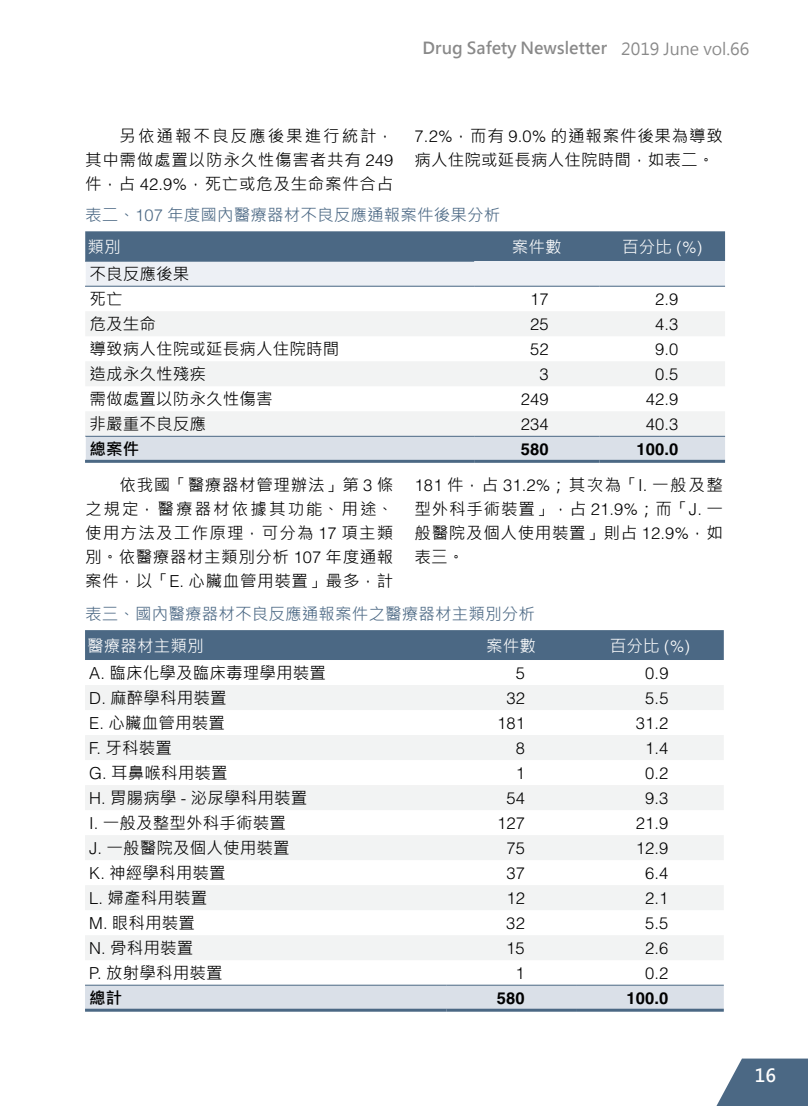
<style>
.page{position:relative;width:808px;height:1106px;background:#fff}
.page>*{position:absolute;margin:0;border:0;box-sizing:border-box;transform-origin:0 0}
.t1{font:700 18px "Microsoft Jheng Hei";color:#fff}
.t2{font:16.5px/24px "Microsoft Jheng Hei";letter-spacing:.01em;color:#000;text-align:justify}
.t3{font:300 16.5px "Helvetica";letter-spacing:.01em;color:#000}
.t4{font:16.5px/31.7px "Microsoft Jheng Hei";letter-spacing:.01em;color:#4b6884}
.t5{font:700 16.5px "Microsoft Jheng Hei";color:#898989}
.t6{font:16.5px "Microsoft Jheng Hei";letter-spacing:.01em;color:#fff}
.t7{font:700 16.5px "Helvetica";letter-spacing:.01em;color:#000}
.t8{font:700 16.5px "Microsoft Jheng Hei";color:#000}
.s1{font-weight:400}
.s2{font-family:"Helvetica";font-weight:300}
.s3{color:#fff}
</style>
<div class="page">
<svg style="left:716px;top:1058px;width:92px;height:48px;background:#667f96"></svg>
<svg style="left:85px;top:312px;width:640px;height:124px;fill:#f2f3f3"></svg>
<svg style="left:85px;top:436px;width:640px;height:24px;background:#d4dbe3"></svg>
<hr style="left:85px;top:460px;width:389px;height:3px;background:#4b6884">
<hr style="left:474px;top:460px;width:126px;height:3px;background:#4b6884">
<hr style="left:600px;top:460px;width:125px;height:3px;background:#4b6884">
<svg style="left:85px;top:231px;width:640px;height:55px;background:#94a5b6"></svg>
<hr style="left:85px;top:286px;width:389px;height:1px;background:#4b6884">
<hr style="left:474px;top:286px;width:126px;height:1px;background:#4b6884">
<hr style="left:600px;top:286px;width:125px;height:1px;background:#4b6884">
<hr style="left:85px;top:261px;width:389px;height:1px;background:#4b6884">
<div style="left:85px;top:630px;width:639px;height:30px;background:#4b6884"></div>
<svg style="left:85px;top:685px;width:639px;height:275px;fill:#f2f3f3"></svg>
<div style="left:85px;top:986px;width:639px;height:22px;background:#dae0e8"></div>
<hr style="left:85px;top:985px;width:361px;height:1px;background:#4b6884">
<hr style="left:446px;top:985px;width:130px;height:1px;background:#4b6884">
<hr style="left:576px;top:985px;width:148px;height:1px;background:#4b6884">
<hr style="left:85px;top:1008px;width:361px;height:3px;background:#4b6884">
<hr style="left:446px;top:1008px;width:130px;height:3px;background:#4b6884">
<hr style="left:576px;top:1008px;width:148px;height:3px;background:#4b6884">
<p class="t5" style="left:422px;top:38px;width:328px">Drug Safety Newsletter <span class="s1">2019 June vol.66</span></p>
<p class="t2" style="left:85px;top:124px;width:310px;text-indent:35px">另依通報不良反應後果進行統計，其中需做處置以防永久性傷害者共有 <span class="s2">249</span>件，占 <span class="s2">42.9%</span>，死亡或危及生命案件合占</p>
<p class="t2" style="left:415px;top:124px;width:310px"><span class="s2">7.2%</span>，而有 <span class="s2">9.0%</span> 的通報案件後果為導致病人住院或延長病人住院時間，如表二。</p>
<p class="t4" style="left:85px;top:199px;width:417px">表二、<span class="s2">107</span> 年度國內醫療器材不良反應通報案件後果分析<span class="s3">類別</span></p>
<p class="t6" style="left:512px;top:236px;width:51px">案件數</p>
<p class="t6" style="left:622px;top:236px;width:82px">百分比 <span class="s2">(%)</span></p>
<p class="t2" style="left:89px;top:261px;width:101px;line-height:25px">不良反應後果死亡</p>
<p class="t3" style="left:530px;top:289px;width:20px">17</p>
<p class="t3" style="left:655px;top:289px;width:25px">2.9</p>
<p class="t2" style="left:89px;top:312px;width:68px">危及生命</p>
<p class="t3" style="left:530px;top:314px;width:20px">25</p>
<p class="t3" style="left:655px;top:314px;width:25px">4.3</p>
<p class="t2" style="left:90px;top:337px;width:251px">導致病人住院或延長病人住院時間</p>
<p class="t3" style="left:530px;top:339px;width:20px">52</p>
<p class="t3" style="left:655px;top:339px;width:25px">9.0</p>
<p class="t2" style="left:90px;top:362px;width:118px">造成永久性殘疾</p>
<p class="t3" style="left:539px;top:364px;width:11px">3</p>
<p class="t3" style="left:655px;top:364px;width:25px">0.5</p>
<p class="t2" style="left:90px;top:387px;width:185px">需做處置以防永久性傷害</p>
<p class="t3" style="left:521px;top:389px;width:29px">249</p>
<p class="t3" style="left:646px;top:389px;width:34px">42.9</p>
<p class="t2" style="left:90px;top:412px;width:118px">非嚴重不良反應</p>
<p class="t3" style="left:521px;top:414px;width:29px">234</p>
<p class="t3" style="left:646px;top:414px;width:34px">40.3</p>
<p class="t8" style="left:90px;top:439px;width:51px">總案件</p>
<p class="t7" style="left:521px;top:439px;width:29px">580</p>
<p class="t7" style="left:636px;top:439px;width:43px">100.0</p>
<p class="t2" style="left:85px;top:473px;width:310px;text-indent:35px">依我國「醫療器材管理辦法」第 <span class="s2">3</span> 條之規定，醫療器材依據其功能、用途、使用方法及工作原理，可分為 <span class="s2">17</span> 項主類別。依醫療器材主類別分析 <span class="s2">107</span> 年度通報案件，以「<span class="s2">E.</span> 心臟血管用裝置」最多，計</p>
<p class="t2" style="left:415px;top:473px;width:310px"><span class="s2">181</span> 件，占 <span class="s2">31.2%</span>；其次為「<span class="s2">I.</span> 一般及整型外科手術裝置」，占 <span class="s2">21.9%</span>；而「<span class="s2">J.</span> 一般醫院及個人使用裝置」則占 <span class="s2">12.9%</span>，如表三。</p>
<p class="t4" style="left:85px;top:598px;width:451px">表三、國內醫療器材不良反應通報案件之醫療器材主類別分析</p>
<p class="t6" style="left:87px;top:635px;width:118px">醫療器材主類別</p>
<p class="t6" style="left:486px;top:635px;width:51px">案件數</p>
<p class="t6" style="left:610px;top:635px;width:82px">百分比 <span class="s2">(%)</span></p>
<p class="t2" style="left:89px;top:661px;width:238px"><span class="s2">A.</span> 臨床化學及臨床毒理學用裝置</p>
<p class="t3" style="left:516px;top:663px;width:11px">5</p>
<p class="t3" style="left:645px;top:663px;width:25px">0.9</p>
<p class="t2" style="left:89px;top:686px;width:139px"><span class="s2">D.</span> 麻醉學科用裝置</p>
<p class="t3" style="left:506px;top:688px;width:20px">32</p>
<p class="t3" style="left:645px;top:688px;width:25px">5.5</p>
<p class="t2" style="left:89px;top:711px;width:137px"><span class="s2">E.</span> 心臟血管用裝置</p>
<p class="t3" style="left:497px;top:712px;width:29px">181</p>
<p class="t3" style="left:636px;top:712px;width:34px">31.2</p>
<p class="t2" style="left:89px;top:736px;width:84px"><span class="s2">F.</span> 牙科裝置</p>
<p class="t3" style="left:516px;top:737px;width:11px">8</p>
<p class="t3" style="left:645px;top:737px;width:25px">1.4</p>
<p class="t2" style="left:89px;top:761px;width:140px"><span class="s2">G.</span> 耳鼻喉科用裝置</p>
<p class="t3" style="left:516px;top:762px;width:11px">1</p>
<p class="t3" style="left:645px;top:762px;width:25px">0.2</p>
<p class="t2" style="left:89px;top:786px;width:220px"><span class="s2">H.</span> 胃腸病學 <span class="s2">-</span> 泌尿學科用裝置</p>
<p class="t3" style="left:506px;top:787px;width:20px">54</p>
<p class="t3" style="left:645px;top:787px;width:25px">9.3</p>
<p class="t2" style="left:89px;top:811px;width:198px"><span class="s2">I.</span> 一般及整型外科手術裝置</p>
<p class="t3" style="left:497px;top:812px;width:29px">127</p>
<p class="t3" style="left:636px;top:812px;width:34px">21.9</p>
<p class="t2" style="left:89px;top:836px;width:202px"><span class="s2">J.</span> 一般醫院及個人使用裝置</p>
<p class="t3" style="left:506px;top:837px;width:20px">75</p>
<p class="t3" style="left:636px;top:837px;width:34px">12.9</p>
<p class="t2" style="left:89px;top:861px;width:138px"><span class="s2">K.</span> 神經學科用裝置</p>
<p class="t3" style="left:506px;top:862px;width:20px">37</p>
<p class="t3" style="left:645px;top:862px;width:25px">6.4</p>
<p class="t2" style="left:89px;top:886px;width:120px"><span class="s2">L.</span> 婦產科用裝置</p>
<p class="t3" style="left:506px;top:887px;width:20px">12</p>
<p class="t3" style="left:645px;top:887px;width:25px">2.1</p>
<p class="t2" style="left:89px;top:911px;width:107px"><span class="s2">M.</span> 眼科用裝置</p>
<p class="t3" style="left:506px;top:912px;width:20px">32</p>
<p class="t3" style="left:645px;top:912px;width:25px">5.5</p>
<p class="t2" style="left:89px;top:936px;width:106px"><span class="s2">N.</span> 骨科用裝置</p>
<p class="t3" style="left:506px;top:937px;width:20px">15</p>
<p class="t3" style="left:645px;top:937px;width:25px">2.6</p>
<p class="t2" style="left:89px;top:961px;width:135px"><span class="s2">P.</span> 放射學科用裝置</p>
<p class="t3" style="left:516px;top:962px;width:11px">1</p>
<p class="t3" style="left:645px;top:962px;width:25px">0.2</p>
<p class="t8" style="left:89px;top:987px;width:35px">總計</p>
<p class="t7" style="left:497px;top:988px;width:29px">580</p>
<p class="t7" style="left:626px;top:988px;width:43px">100.0</p>
<p class="t1" style="left:755px;top:1063px;width:23px">16</p>
</div>
